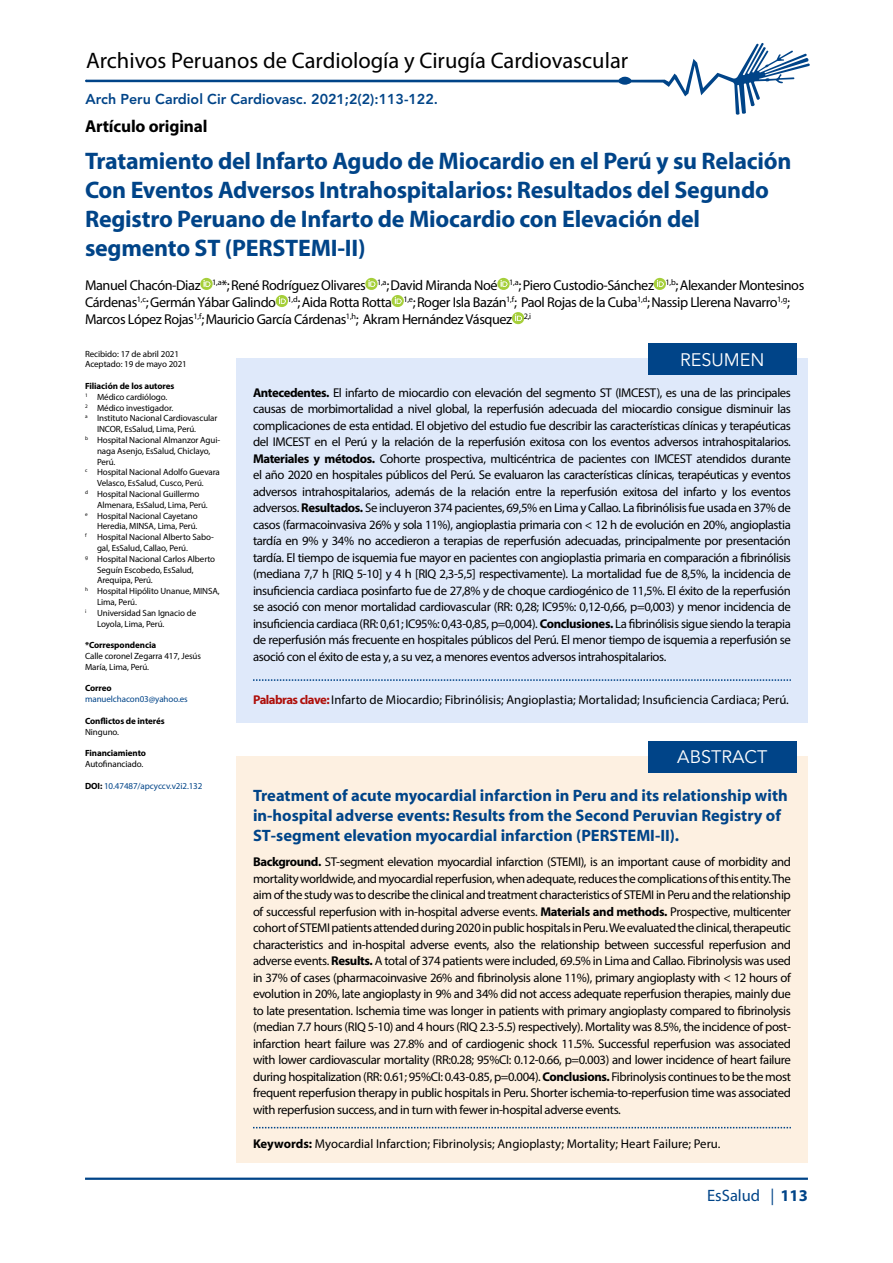
<style>
.page{position:relative;width:893px;height:1263px;background:#fff}
.page>*{position:absolute;margin:0;border:0;box-sizing:border-box;transform-origin:0 0}
.t1{font:700 24px/28.8px "Myriad Pro";letter-spacing:-.01em;color:#048}
.t2{font:22.5px "Myriad Pro";color:#000}
.t3{font:18px "Avenir LT Std";color:#fff}
.t4{font:700 17.25px "Myriad Pro";letter-spacing:-.01em;color:#000}
.t5{font:700 16.5px/19.8px "Myriad";color:#048}
.t6{font:16.5px "Myriad Pro";color:#048}
.t7{font:14.25px/17.1px "Myriad";letter-spacing:-.03em;color:#000}
.t8{font:800 14.25px "Avenir LT Std";color:#048}
.t9{font:12.75px/16.5px "Myriad Pro";color:#000;text-align:justify}
.t10{font:9px/10.8px "Myriad Pro";letter-spacing:-.01em;color:#000}
.t11{font:700 9px "Myriad Pro";letter-spacing:-.01em;color:#000}
.t12{font:9px "Myriad Pro";letter-spacing:-.01em;color:#048}
.s1{font-weight:700;color:#000}
.s2{font-weight:700}
.s3{font-weight:700;color:#ae0f0a}
</style>
<div class="page">
<hr style="left:85px;top:1177px;width:723px;height:3px;background:#048">
<svg style="left:85px;top:43px;width:725px;height:72px"></svg>
<div style="left:236px;top:358px;width:572px;height:365px;background:#dfe9fa"></div>
<div style="left:648px;top:343px;width:148px;height:32px;background:#048"></div>
<div style="left:236px;top:756px;width:572px;height:407px;background:#fdf0e1"></div>
<div style="left:648px;top:741px;width:149px;height:31px;background:#048"></div>
<svg style="left:253px;top:679px;width:538px;height:2px"></svg>
<svg style="left:253px;top:1127px;width:538px;height:1px"></svg>
<svg style="left:200px;top:278px;width:13px;height:12px"></svg>
<svg style="left:365px;top:278px;width:13px;height:12px"></svg>
<svg style="left:497px;top:278px;width:13px;height:12px"></svg>
<svg style="left:653px;top:278px;width:13px;height:12px"></svg>
<svg style="left:275px;top:295px;width:13px;height:12px"></svg>
<svg style="left:391px;top:295px;width:13px;height:12px"></svg>
<svg style="left:512px;top:312px;width:12px;height:12px"></svg>
<h2 class="t2" style="left:86px;top:47px;width:544px">Archivos Peruanos de Cardiología y Cirugía Cardiovascular</h2>
<p class="t8" style="left:86px;top:91px;width:354px">Arch Peru Cardiol Cir Cardiovasc. 2021;2(2):113-122.</p>
<h3 class="t4" style="left:85px;top:115px;width:124px">Artículo original</h3>
<h1 class="t1" style="left:85px;top:146px;width:708px">Tratamiento del Infarto Agudo de Miocardio en el Perú y su Relación Con Eventos Adversos Intrahospitalarios: Resultados del Segundo Registro Peruano de Infarto de Miocardio con Elevación del segmento ST (PERSTEMI-II)</h1>
<p class="t7" style="left:85px;top:277px;width:721px">Manuel Chacón-Diaz <sup>1,a</sup>*; René Rodríguez Olivares <sup>1,a</sup>; David Miranda Noé <sup>1,a</sup>; Piero Custodio-Sánchez <sup>1,b</sup>; Alexander Montesinos<br>Cárdenas<sup>1,c</sup>; Germán Yábar Galindo <sup>1,d</sup>; Aida Rotta Rotta <sup>1,e</sup>; Roger Isla Bazán<sup>1,f</sup>; Paol Rojas de la Cuba<sup>1,d</sup>; Nassip Llerena Navarro<sup>1,g</sup>;<br>Marcos López Rojas<sup>1,f</sup>; Mauricio García Cárdenas<sup>1,h</sup>; Akram Hernández Vásquez <sup>2,i</sup></p>
<p class="t10" style="left:85px;top:348px;width:103px">Recibido: 17 de abril 2021<br>Aceptado: 19 de mayo 2021</p>
<p class="t11" style="left:85px;top:380px;width:91px">Filiación de los autores</p>
<p class="t10" style="left:85px;top:391px;width:84px"><sup>1</sup> Médico cardiólogo.</p>
<p class="t10" style="left:85px;top:402px;width:90px"><sup>2</sup> Médico investigador.</p>
<p class="t10" style="left:85px;top:413px;width:134px"><sup>a</sup> Instituto Nacional Cardiovascular</p>
<p class="t10" style="left:97px;top:424px;width:100px">INCOR, EsSalud, Lima, Perú.</p>
<p class="t10" style="left:85px;top:434px;width:137px"><sup>b</sup> Hospital Nacional Almanzor Agui-</p>
<p class="t10" style="left:97px;top:445px;width:115px">naga Asenjo, EsSalud, Chiclayo,</p>
<p class="t10" style="left:97px;top:456px;width:20px">Perú.</p>
<p class="t10" style="left:85px;top:467px;width:136px"><sup>c</sup> Hospital Nacional Adolfo Guevara</p>
<p class="t10" style="left:97px;top:478px;width:108px">Velasco, EsSalud, Cusco, Perú.</p>
<p class="t10" style="left:85px;top:488px;width:116px"><sup>d</sup> Hospital Nacional Guillermo</p>
<p class="t10" style="left:97px;top:499px;width:112px">Almenara, EsSalud, Lima, Perú.</p>
<p class="t10" style="left:85px;top:510px;width:114px"><sup>e</sup> Hospital Nacional Cayetano</p>
<p class="t10" style="left:97px;top:521px;width:102px">Heredia, MINSA, Lima, Perú.</p>
<p class="t10" style="left:85px;top:532px;width:130px"><sup>f</sup> Hospital Nacional Alberto Sabo-</p>
<p class="t10" style="left:97px;top:542px;width:92px">gal, EsSalud, Callao, Perú.</p>
<p class="t10" style="left:85px;top:553px;width:132px"><sup>g</sup> Hospital Nacional Carlos Alberto</p>
<p class="t10" style="left:97px;top:564px;width:98px">Seguín Escobedo, EsSalud,</p>
<p class="t10" style="left:97px;top:575px;width:57px">Arequipa, Perú.</p>
<p class="t10" style="left:85px;top:586px;width:136px"><sup>h</sup> Hospital Hipólito Unanue, MINSA,</p>
<p class="t10" style="left:97px;top:596px;width:41px">Lima, Perú.</p>
<p class="t10" style="left:85px;top:607px;width:113px"><sup>i</sup> Universidad San Ignacio de</p>
<p class="t10" style="left:97px;top:618px;width:69px">Loyola, Lima, Perú.</p>
<p class="t11" style="left:85px;top:639px;width:73px">*Correspondencia</p>
<p class="t10" style="left:85px;top:650px;width:118px">Calle coronel Zegarra 417, Jesús<br>María, Lima, Perú.</p>
<p class="t11" style="left:85px;top:682px;width:28px">Correo</p>
<p class="t12" style="left:85px;top:694px;width:104px">manuelchacon03@yahoo.es</p>
<p class="t11" style="left:85px;top:715px;width:81px">Conflictos de interés</p>
<p class="t10" style="left:85px;top:726px;width:36px">Ninguno.</p>
<p class="t11" style="left:85px;top:747px;width:63px">Financiamiento</p>
<p class="t10" style="left:85px;top:758px;width:60px">Autofinanciado.</p>
<p class="t12" style="left:85px;top:780px;width:119px"><span class="s1">DOI:</span> 10.47487/apcyccv.v2i2.132</p>
<h3 class="t3" style="left:680px;top:349px;width:86px">RESUMEN</h3>
<p class="t9" style="left:253px;top:384px;width:539px"><span class="s2">Antecedentes.</span> El infarto de miocardio con elevación del segmento ST (IMCEST), es una de las principales causas de morbimortalidad a nivel global, la reperfusión adecuada del miocardio consigue disminuir las complicaciones de esta entidad. El objetivo del estudio fue describir las características clínicas y terapéuticas del IMCEST en el Perú y la relación de la reperfusión exitosa con los eventos adversos intrahospitalarios.<br><span class="s2">Materiales y métodos.</span> Cohorte prospectiva, multicéntrica de pacientes con IMCEST atendidos durante el año 2020 en hospitales públicos del Perú. Se evaluaron las características clínicas, terapéuticas y eventos adversos intrahospitalarios, además de la relación entre la reperfusión exitosa del infarto y los eventos adversos. <span class="s2">Resultados.</span> Se incluyeron 374 pacientes, 69,5% en Lima y Callao. La fibrinólisis fue usada en 37% de casos (farmacoinvasiva 26% y sola 11%), angioplastia primaria con &lt; 12 h de evolución en 20%, angioplastia tardía en 9% y 34% no accedieron a terapias de reperfusión adecuadas, principalmente por presentación tardía. El tiempo de isquemia fue mayor en pacientes con angioplastia primaria en comparación a fibrinólisis (mediana 7,7 h [RIQ 5-10] y 4 h [RIQ 2,3-5,5] respectivamente). La mortalidad fue de 8,5%, la incidencia de insuficiencia cardiaca posinfarto fue de 27,8% y de choque cardiogénico de 11,5%. El éxito de la reperfusión se asoció con menor mortalidad cardiovascular (RR: 0,28; IC95%: 0,12-0,66, p=0,003) y menor incidencia de insuficiencia cardiaca (RR: 0,61; IC95%: 0,43-0,85, p=0,004). <span class="s2">Conclusiones.</span> La fibrinólisis sigue siendo la terapia de reperfusión más frecuente en hospitales públicos del Perú. El menor tiempo de isquemia a reperfusión se asoció con el éxito de esta y, a su vez, a menores eventos adversos intrahospitalarios.</p>
<p class="t9" style="left:253px;top:692px;width:537px"><span class="s3">Palabras clave:</span> Infarto de Miocardio; Fibrinólisis; Angioplastia; Mortalidad; Insuficiencia Cardiaca; Perú.</p>
<h3 class="t3" style="left:677px;top:746px;width:92px">ABSTRACT</h3>
<p class="t5" style="left:253px;top:786px;width:536px">Treatment of acute myocardial infarction in Peru and its relationship with in-hospital adverse events: Results from the Second Peruvian Registry of<br>ST-segment elevation myocardial infarction (PERSTEMI-II).</p>
<p class="t9" style="left:253px;top:853px;width:539px"><span class="s2">Background.</span> ST-segment elevation myocardial infarction (STEMI), is an important cause of morbidity and mortality worldwide, and myocardial reperfusion, when adequate, reduces the complications of this entity. The aim of the study was to describe the clinical and treatment characteristics of STEMI in Peru and the relationship of successful reperfusion with in-hospital adverse events. <span class="s2">Materials and methods.</span> Prospective, multicenter cohort of STEMI patients attended during 2020 in public hospitals in Peru. We evaluated the clinical, therapeutic characteristics and in-hospital adverse events, also the relationship between successful reperfusion and adverse events. <span class="s2">Results.</span> A total of 374 patients were included, 69.5% in Lima and Callao. Fibrinolysis was used in 37% of cases (pharmacoinvasive 26% and fibrinolysis alone 11%), primary angioplasty with &lt; 12 hours of evolution in 20%, late angioplasty in 9% and 34% did not access adequate reperfusion therapies, mainly due to late presentation. Ischemia time was longer in patients with primary angioplasty compared to fibrinolysis (median 7.7 hours (RIQ 5-10) and 4 hours (RIQ 2.3-5.5) respectively). Mortality was 8.5%, the incidence of post&shy;infarction heart failure was 27.8% and of cardiogenic shock 11.5%. Successful reperfusion was associated with lower cardiovascular mortality (RR:0.28; 95%CI: 0.12-0.66, p=0.003) and lower incidence of heart failure during hospitalization (RR: 0.61; 95%CI: 0.43-0.85, p=0.004). <span class="s2">Conclusions.</span> Fibrinolysis continues to be the most frequent reperfusion therapy in public hospitals in Peru. Shorter ischemia-to-reperfusion time was associated with reperfusion success, and in turn with fewer in-hospital adverse events.</p>
<p class="t9" style="left:253px;top:1135px;width:469px"><span class="s2">Keywords:</span> Myocardial Infarction; Fibrinolysis; Angioplasty; Mortality; Heart Failure; Peru.</p>
<p class="t6" style="left:707px;top:1185px;width:102px">EsSalud | <span class="s2">113</span></p>
</div>
